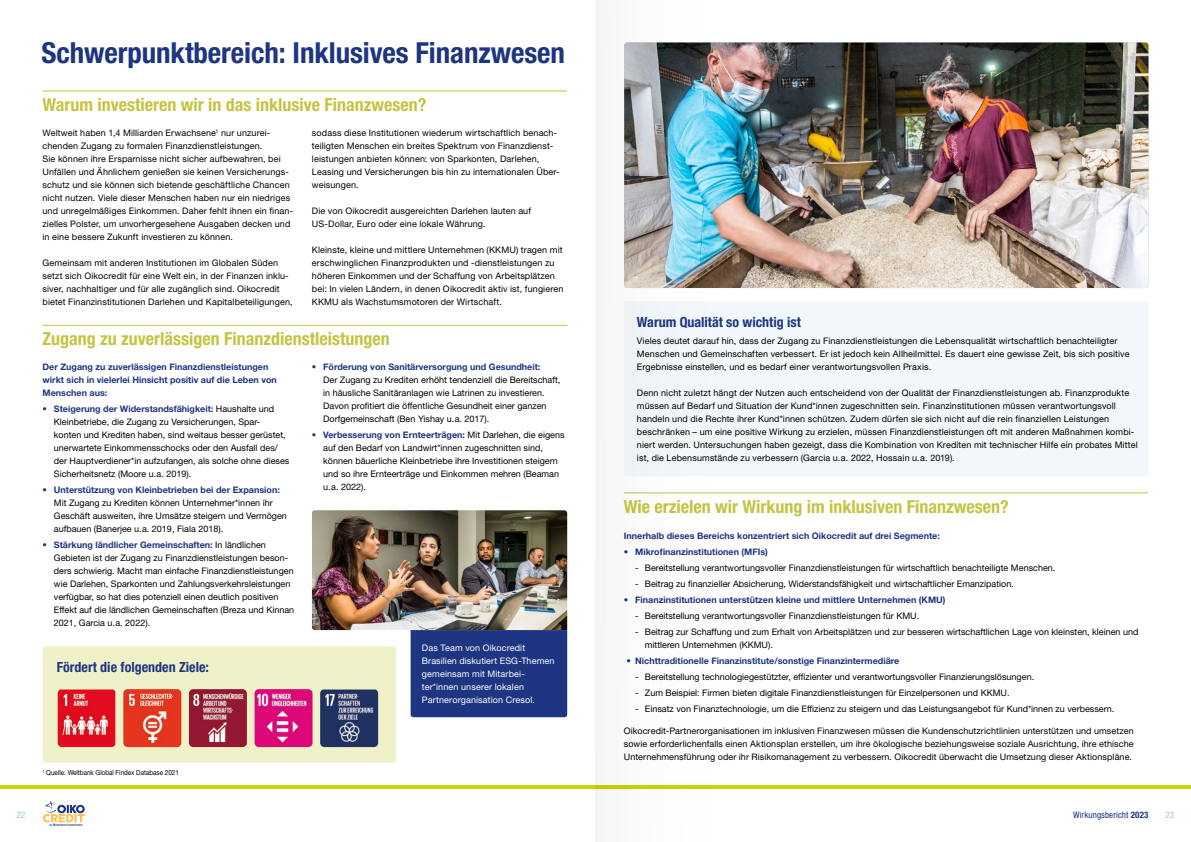
<style>
.page{position:relative;width:1191px;height:842px;background:#fff}
.page>*{position:absolute;margin:0;border:0;box-sizing:border-box;transform-origin:0 0}
.t1{font:700 condensed 29px "Helvetica Neue LT Std";letter-spacing:-.005em;color:#1e3582}
.t2{font:700 condensed 18px "Helvetica Neue LT Std";color:#c4c443}
.t3{font:700 condensed 14px "Helvetica Neue LT Std";color:#1e3582}
.t4{font:9px/13px "Helvetica Neue LT Std";letter-spacing:.01em;color:#000}
.t5{font:700 9px/13px "Helvetica Neue LT Std";color:#1e3582}
.t6{font:9px/13px "Helvetica Neue LT Std";letter-spacing:.015em;color:#fff}
.t7{font:condensed 9px "Helvetica Neue LT Std";letter-spacing:.01em;color:#1e3582}
.t8{font:condensed 9px "Helvetica Neue LT Std";color:#9dc5da}
.t9{font:7px "Helvetica Neue LT Std";color:#000;scale:.9 1}
.s1{font-weight:700;color:#1e3582}
.s2{font-weight:700}
</style>
<div class="page">
<svg style="left:43px;top:801px;width:42px;height:25px"></svg>
<div style="left:624px;top:301px;width:524px;height:175px;background:#f2f7fa;border-radius:3px"></div>
<hr style="left:43px;top:91px;width:524px;height:1px;background:#c4c443">
<hr style="left:43px;top:325px;width:524px;height:1px;background:#c4c443">
<div style="left:43px;top:646px;width:353px;height:117px;background:#eff2c8;border-radius:3px"></div>
<img style="left:734px;top:43px;width:414px;height:245px">
<hr style="left:624px;top:493px;width:524px;height:1px;background:#c4c443">
<img style="left:312px;top:510px;width:255px;height:207px">
<img style="left:58px;top:689px;width:57px;height:58px">
<img style="left:123px;top:689px;width:58px;height:58px">
<img style="left:189px;top:689px;width:58px;height:58px">
<img style="left:254px;top:689px;width:58px;height:58px">
<img style="left:320px;top:689px;width:58px;height:58px">
<hr style="left:595px;top:786px;width:596px;height:3px;background:#cad400">
<hr style="left:0;top:786px;width:595px;height:3px;background:#cad400">
<svg style="left:595px;top:0;width:139px;height:842px"></svg>
<h1 class="t1" style="left:41px;top:35px;width:525px">Schwerpunktbereich: Inklusives Finanzwesen</h1>
<h2 class="t2" style="left:43px;top:93px;width:385px">Warum investieren wir in das inklusive Finanzwesen?</h2>
<p class="t4" style="left:43px;top:127px;width:252px">Weltweit haben 1,4 Milliarden Erwachsene<sup>1</sup> nur unzurei&shy;chenden Zugang zu formalen Finanzdienstleistungen.<br>Sie können ihre Ersparnisse nicht sicher aufbewahren, bei Unfällen und Ähnlichem genießen sie keinen Versicherungs&shy;schutz und sie können sich bietende geschäftliche Chancen nicht nutzen. Viele dieser Menschen haben nur ein niedriges und unregelmäßiges Einkommen. Daher fehlt ihnen ein finan&shy;zielles Polster, um unvorhergesehene Ausgaben decken und in eine bessere Zukunft investieren zu können.</p>
<p class="t4" style="left:43px;top:257px;width:251px">Gemeinsam mit anderen Institutionen im Globalen Süden setzt sich Oikocredit für eine Welt ein, in der Finanzen inklu&shy;siver, nachhaltiger und für alle zugänglich sind. Oikocredit bietet Finanzinstitutionen Darlehen und Kapitalbeteiligungen,</p>
<p class="t4" style="left:312px;top:126px;width:249px">sodass diese Institutionen wiederum wirtschaftlich benach&shy;teiligten Menschen ein breites Spektrum von Finanzdienst&shy;leistungen anbieten können: von Sparkonten, Darlehen, Leasing und Versicherungen bis hin zu internationalen Über&shy;weisungen.</p>
<p class="t4" style="left:312px;top:204px;width:221px">Die von Oikocredit ausgereichten Darlehen lauten auf<br>US-Dollar, Euro oder eine lokale Währung.</p>
<p class="t4" style="left:312px;top:243px;width:253px">Kleinste, kleine und mittlere Unternehmen (KKMU) tragen mit erschwinglichen Finanzprodukten und -dienstleistungen zu höheren Einkommen und der Schaffung von Arbeitsplätzen bei: In vielen Ländern, in denen Oikocredit aktiv ist, fungieren KKMU als Wachstumsmotoren der Wirtschaft.</p>
<h2 class="t2" style="left:43px;top:328px;width:349px">Zugang zu zuverlässigen Finanzdienstleistungen</h2>
<p class="t5" style="left:43px;top:360px;width:236px">Der Zugang zu zuverlässigen Finanzdienstleistungen wirkt sich in vielerlei Hinsicht positiv auf die Leben von<br>Menschen aus:</p>
<p class="t4" style="left:54px;top:403px;width:237px;text-indent:-11px"><span class="s1">• Steigerung der Widerstandsfähigkeit:</span> Haushalte und Kleinbetriebe, die Zugang zu Versicherungen, Spar&shy;konten und Krediten haben, sind weitaus besser gerüstet, unerwartete Einkommensschocks oder den Ausfall des/ der Hauptverdiener*in aufzufangen, als solche ohne dieses Sicherheitsnetz (Moore u.a. 2019).</p>
<p class="t5" style="left:43px;top:483px;width:239px">• Unterstützung von Kleinbetrieben bei der Expansion:</p>
<p class="t4" style="left:54px;top:496px;width:235px">Mit Zugang zu Krediten können Unternehmer*innen ihr<br>Geschäft ausweiten, ihre Umsätze steigern und Vermögen aufbauen (Banerjee u.a. 2019, Fiala 2018).</p>
<p class="t4" style="left:54px;top:538px;width:242px;text-indent:-11px"><span class="s1">• Stärkung ländlicher Gemeinschaften:</span> In ländlichen Gebieten ist der Zugang zu Finanzdienstleistungen beson&shy;ders schwierig. Macht man einfache Finanzdienstleistungen wie Darlehen, Sparkonten und Zahlungsverkehrsleistungen verfügbar, so hat dies potenziell einen deutlich positiven Effekt auf die ländlichen Gemeinschaften (Breza und Kinnan 2021, Garcia u.a. 2022).</p>
<h3 class="t3" style="left:57px;top:659px;width:154px">Fördert die folgenden Ziele:</h3>
<p class="t5" style="left:312px;top:360px;width:230px">• Förderung von Sanitärversorgung und Gesundheit:</p>
<p class="t4" style="left:323px;top:374px;width:239px">Der Zugang zu Krediten erhöht tendenziell die Bereitschaft, in häusliche Sanitäranlagen wie Latrinen zu investieren.<br>Davon profitiert die öffentliche Gesundheit einer ganzen Dorfgemeinschaft (Ben Yishay u.a. 2017).</p>
<p class="t4" style="left:323px;top:428px;width:243px;text-indent:-11px"><span class="s1">• Verbesserung von Ernteerträgen:</span> Mit Darlehen, die eigens auf den Bedarf von Landwirt*innen zugeschnitten sind, können bäuerliche Kleinbetriebe ihre Investitionen steigern und so ihre Ernteerträge und Einkommen mehren (Beaman u.a. 2022).</p>
<p class="t6" style="left:422px;top:641px;width:134px">Das Team von Oikocredit<br>Brasilien diskutiert ESG-Themen gemeinsam mit Mitarbei&shy;ter*innen unserer lokalen<br>Partnerorganisation Cresol.</p>
<p class="t9" style="left:43px;top:768px;width:153px"><sup>1</sup> Quelle: Weltbank Global Findex Database 2021</p>
<h3 class="t3" style="left:637px;top:314px;width:165px">Warum Qualität so wichtig ist</h3>
<p class="t4" style="left:637px;top:335px;width:494px">Vieles deutet darauf hin, dass der Zugang zu Finanzdienstleistungen die Lebensqualität wirtschaftlich benachteiligter<br>Menschen und Gemeinschaften verbessert. Er ist jedoch kein Allheilmittel. Es dauert eine gewisse Zeit, bis sich positive<br>Ergebnisse einstellen, und es bedarf einer verantwortungsvollen Praxis.</p>
<p class="t4" style="left:637px;top:387px;width:502px">Denn nicht zuletzt hängt der Nutzen auch entscheidend von der Qualität der Finanzdienstleistungen ab. Finanzprodukte müssen auf Bedarf und Situation der Kund*innen zugeschnitten sein. Finanzinstitutionen müssen verantwortungsvoll handeln und die Rechte ihrer Kund*innen schützen. Zudem dürfen sie sich nicht auf die rein finanziellen Leistungen beschränken – um eine positive Wirkung zu erzielen, müssen Finanzdienstleistungen oft mit anderen Maßnahmen kombi&shy;niert werden. Untersuchungen haben gezeigt, dass die Kombination von Krediten mit technischer Hilfe ein probates Mittel ist, die Lebensumstände zu verbessern (Garcia u.a. 2022, Hossain u.a. 2019).</p>
<h2 class="t2" style="left:624px;top:495px;width:386px">Wie erzielen wir Wirkung im inklusiven Finanzwesen?</h2>
<p class="t5" style="left:624px;top:529px;width:317px">Innerhalb dieses Bereichs konzentriert sich Oikocredit auf drei Segmente:</p>
<p class="t5" style="left:624px;top:545px;width:145px">• Mikrofinanzinstitutionen (MFIs)</p>
<p class="t4" style="left:635px;top:562px;width:422px">- Bereitstellung verantwortungsvoller Finanzdienstleistungen für wirtschaftlich benachteiligte Menschen.</p>
<p class="t4" style="left:635px;top:577px;width:380px">- Beitrag zu finanzieller Absicherung, Widerstandsfähigkeit und wirtschaftlicher Emanzipation.</p>
<p class="t5" style="left:624px;top:593px;width:323px">• Finanzinstitutionen unterstützen kleine und mittlere Unternehmen (KMU)</p>
<p class="t4" style="left:635px;top:609px;width:285px">- Bereitstellung verantwortungsvoller Finanzdienstleistungen für KMU.</p>
<p class="t4" style="left:645px;top:625px;width:495px;text-indent:-10px">- Beitrag zur Schaffung und zum Erhalt von Arbeitsplätzen und zur besseren wirtschaftlichen Lage von kleinsten, kleinen und mittleren Unternehmen (KKMU).</p>
<p class="t5" style="left:626px;top:654px;width:274px">• Nichttraditionelle Finanzinstitute/sonstige Finanzintermediäre</p>
<p class="t4" style="left:635px;top:670px;width:400px">- Bereitstellung technologiegestützter, effizienter und verantwortungsvoller Finanzierungslösungen.</p>
<p class="t4" style="left:635px;top:686px;width:376px">- Zum Beispiel: Firmen bieten digitale Finanzdienstleistungen für Einzelpersonen und KKMU.</p>
<p class="t4" style="left:635px;top:702px;width:481px">- Einsatz von Finanztechnologie, um die Effizienz zu steigern und das Leistungsangebot für Kund*innen zu verbessern.</p>
<p class="t4" style="left:624px;top:725px;width:511px;text-align:justify">Oikocredit-Partnerorganisationen im inklusiven Finanzwesen müssen die Kundenschutzrichtlinien unterstützen und umsetzen sowie erforderlichenfalls einen Aktionsplan erstellen, um ihre ökologische beziehungsweise soziale Ausrichtung, ihre ethische Unternehmensführung oder ihr Risikomanagement zu verbessern. Oikocredit überwacht die Umsetzung dieser Aktionspläne.</p>
<p class="t8" style="left:17px;top:810px;width:10px">22</p>
<p class="t7" style="left:1073px;top:809px;width:77px">Wirkungsbericht <span class="s2">2023</span></p>
<p class="t8" style="left:1165px;top:810px;width:10px">23</p>
</div>
